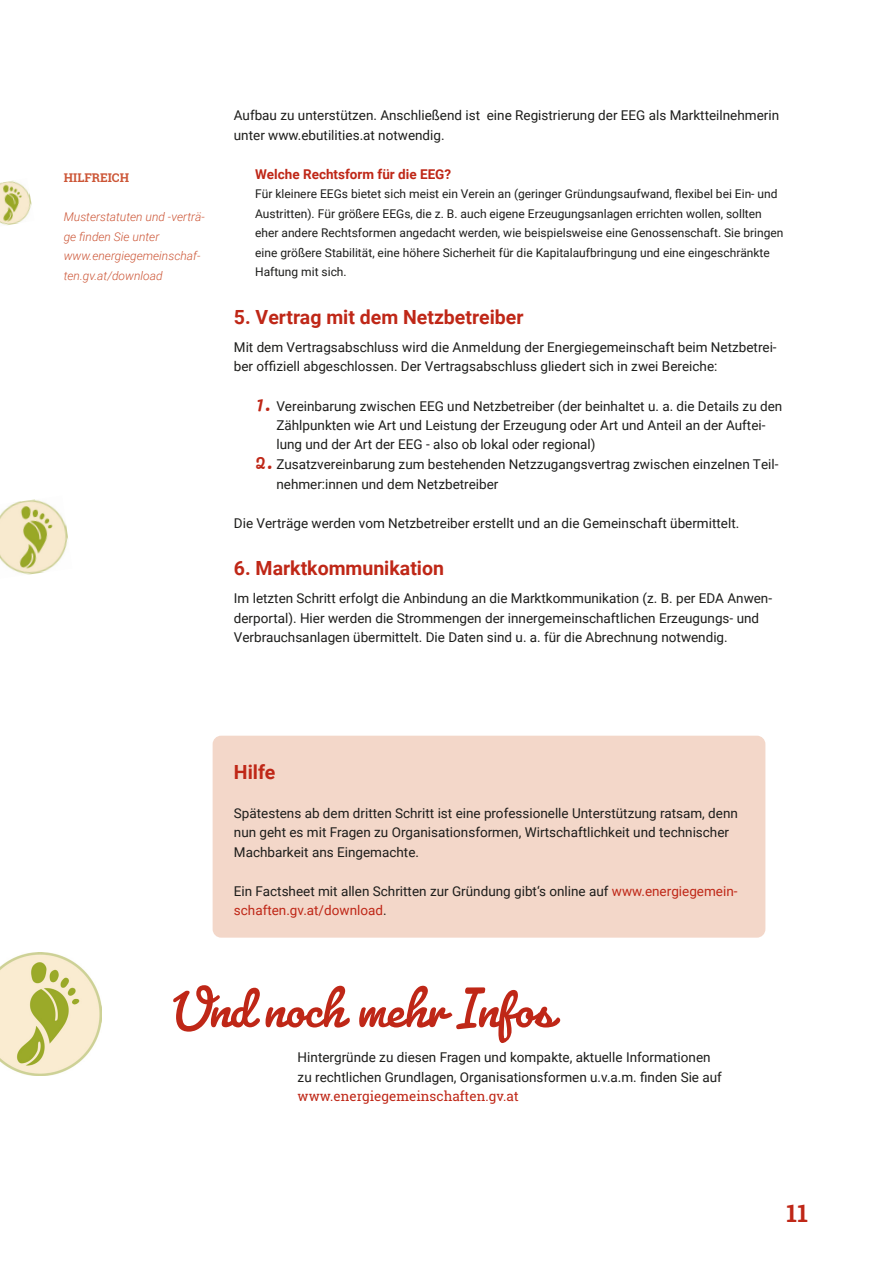
<style>
.page{position:relative;width:893px;height:1263px;background:#fff}
.page>*{position:absolute;margin:0;border:0;box-sizing:border-box;transform-origin:0 0}
.t1{font:700 60px "Pacifico";color:#bf2717}
.t2{font:700 24px "Roboto Slab";color:#bf2717}
.t3{font:700 19.5px "Roboto";color:#bf2717}
.t4{font:13.5px/19.5px "Roboto";color:#1d1d1b}
.t5{font:13.5px "Roboto Slab";color:#bf2717}
.t6{font:700 13.5px "Roboto";color:#bf2717}
.t7{font:12px/19.5px "Roboto";color:#1d1d1b}
.t8{font:italic 300 12px/19.5px "Roboto";color:#cc5536}
.t9{font:700 12px "Roboto Slab";color:#cc5536}
.s1{font-family:"Pacifico";font-weight:700;font-size:24px;color:#bf2717}
.s2{color:#bf2717}
</style>
<div class="page">
<div style="left:213px;top:736px;width:552px;height:202px;background:#f3d7c9;border-radius:9px"></div>
<img style="left:0;top:952px;width:102px;height:123px">
<img style="left:0;top:499px;width:68px;height:76px">
<img style="left:0;top:180px;width:32px;height:46px">
<p class="t9" style="left:64px;top:169px;width:67px">HILFREICH</p>
<p class="t8" style="left:64px;top:207px;width:143px">Musterstatuten und -verträ&shy;ge finden Sie unter www.energiegemeinschaf&shy;ten.gv.at/download</p>
<p class="t4" style="left:234px;top:105px;width:547px">Aufbau zu unterstützen. Anschließend ist eine Registrierung der EEG als Marktteilnehmerin unter www.ebutilities.at notwendig.</p>
<p class="t6" style="left:255px;top:165px;width:198px">Welche Rechtsform für die EEG?</p>
<p class="t7" style="left:255px;top:184px;width:530px">Für kleinere EEGs bietet sich meist ein Verein an (geringer Gründungsaufwand, flexibel bei Ein- und Austritten). Für größere EEGs, die z. B. auch eigene Erzeugungsanlagen errichten wollen, sollten eher andere Rechtsformen angedacht werden, wie beispielsweise eine Genossenschaft. Sie bringen eine größere Stabilität, eine höhere Sicherheit für die Kapitalaufbringung und eine eingeschränkte Haftung mit sich.</p>
<h3 class="t3" style="left:234px;top:303px;width:291px">5. Vertrag mit dem Netzbetreiber</h3>
<p class="t4" style="left:234px;top:337px;width:544px">Mit dem Vertragsabschluss wird die Anmeldung der Energiegemeinschaft beim Netzbetrei&shy;ber offiziell abgeschlossen. Der Vertragsabschluss gliedert sich in zwei Bereiche:</p>
<p class="t4" style="left:276px;top:395px;width:507px;text-indent:-21px"><span class="s1">1.</span> Vereinbarung zwischen EEG und Netzbetreiber (der beinhaltet u. a. die Details zu den<br>Zählpunkten wie Art und Leistung der Erzeugung oder Art und Anteil an der Auftei&shy;lung und der Art der EEG - also ob lokal oder regional)</p>
<p class="t4" style="left:276px;top:454px;width:503px;text-indent:-21px"><span class="s1">2.</span> Zusatzvereinbarung zum bestehenden Netzzugangsvertrag zwischen einzelnen Teil&shy;nehmer:innen und dem Netzbetreiber</p>
<p class="t4" style="left:234px;top:512px;width:507px">Die Verträge werden vom Netzbetreiber erstellt und an die Gemeinschaft übermittelt.</p>
<h3 class="t3" style="left:234px;top:554px;width:212px">6. Marktkommunikation</h3>
<p class="t4" style="left:234px;top:588px;width:540px">Im letzten Schritt erfolgt die Anbindung an die Marktkommunikation (z. B. per EDA Anwen&shy;derportal). Hier werden die Strommengen der innergemeinschaftlichen Erzeugungs- und<br>Verbrauchsanlagen übermittelt. Die Daten sind u. a. für die Abrechnung notwendig.</p>
<h3 class="t3" style="left:234px;top:758px;width:43px">Hilfe</h3>
<p class="t4" style="left:234px;top:803px;width:506px">Spätestens ab dem dritten Schritt ist eine professionelle Unterstützung ratsam, denn nun geht es mit Fragen zu Organisationsformen, Wirtschaftlichkeit und technischer<br>Machbarkeit ans Eingemachte.</p>
<p class="t4" style="left:234px;top:881px;width:505px">Ein Factsheet mit allen Schritten zur Gründung gibt‘s online auf <span class="s2">www.energiegemein&shy;schaften.gv.at/download</span>.</p>
<h1 class="t1" style="left:171px;top:971px;width:382px">Und noch mehr Infos</h1>
<p class="t4" style="left:298px;top:1047px;width:426px">Hintergründe zu diesen Fragen und kompakte, aktuelle Informationen zu rechtlichen Grundlagen, Organisationsformen u.v.a.m. finden Sie auf</p>
<p class="t5" style="left:298px;top:1087px;width:223px">www.energiegemeinschaften.gv.at</p>
<h2 class="t2" style="left:786px;top:1197px;width:23px">11</h2>
</div>
